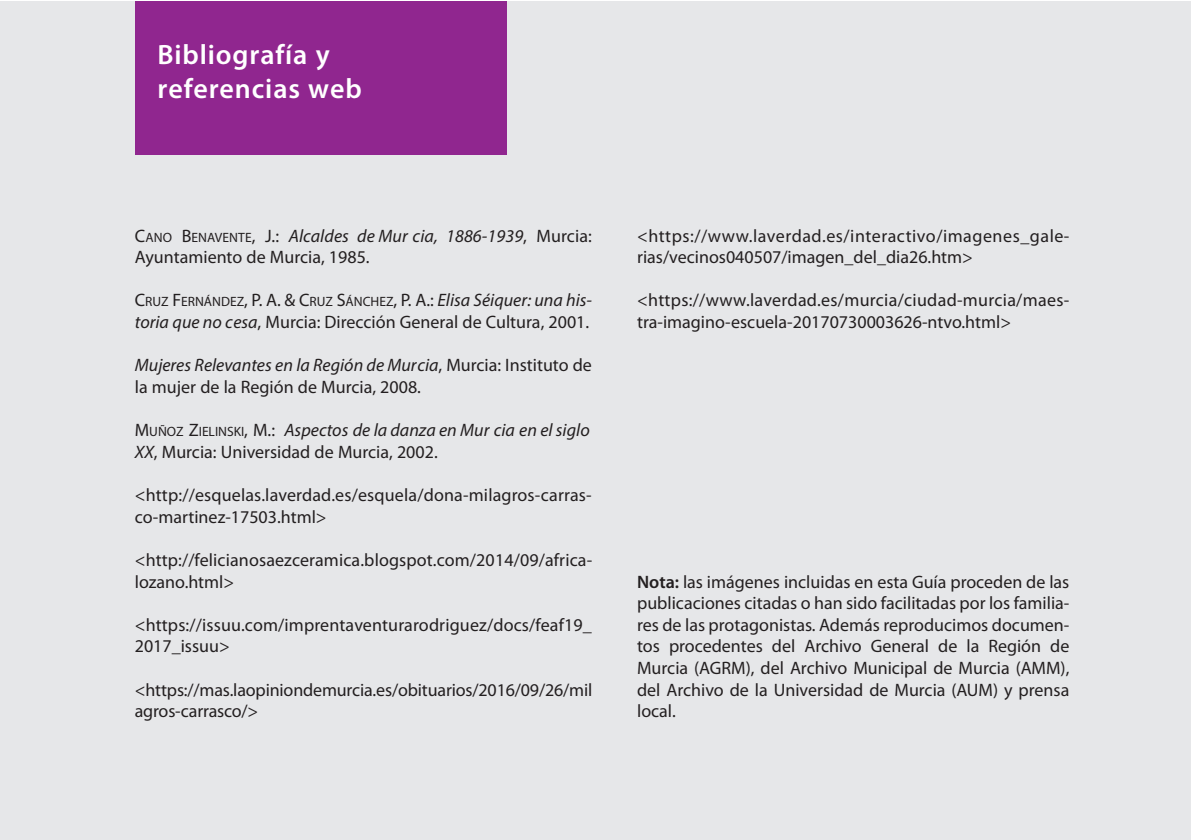
<style>
.page{position:relative;width:1191px;height:840px;background:#fff}
.page>*{position:absolute;margin:0;border:0;box-sizing:border-box;transform-origin:0 0}
.t1{font:600 28px/33.6px "Myriad Pro";letter-spacing:.03em;color:#fff}
.t2{font:18px/21.6px "Myriad Pro";color:#231f20}
.t3{font:18px/21.6px "Myriad Pro";letter-spacing:.02em;color:#231f20}
.t4{font:13.6px "Myriad Pro";color:#231f20}
.s1{font-size:13.6px}
.s2{font-style:italic}
.s3{font-size:18px}
.s4{font-style:italic;font-size:18px}
.s5{font-weight:600}
</style>
<div class="page">
<div style="left:0;top:1px;width:1190px;height:838px;background:#e6e7e9"></div>
<div style="left:135px;top:1px;width:371px;height:153px;background:#90268f"></div>
<h1 class="t1" style="left:157px;top:40px;width:206px">Bibliografía y referencias web</h1>
<p class="t2" style="left:135px;top:226px;width:458px">C<span class="s1">ANO</span> B<span class="s1">ENAVENTE</span>, J.: <span class="s2">Alcaldes de Mur cia, 1886-1939</span>, Murcia:<br>Ayuntamiento de Murcia, 1985.</p>
<p class="t4" style="left:135px;top:296px;width:459px"><span class="s3">C</span>RUZ <span class="s3">F</span>ERNÁNDEZ<span class="s3">, P. A. &amp; C</span>RUZ <span class="s3">S</span>ÁNCHEZ<span class="s3">, P. A.:</span> <span class="s4">Elisa Séiquer: una his-</span></p>
<p class="t2" style="left:135px;top:312px;width:456px"><span class="s2">toria que no cesa</span>, Murcia: Dirección General de Cultura, 2001.</p>
<p class="t2" style="left:135px;top:356px;width:458px"><span class="s2">Mujeres Relevantes en la Región de Murcia</span>, Murcia: Instituto de la mujer de la Región de Murcia, 2008.</p>
<p class="t2" style="left:135px;top:420px;width:456px">M<span class="s1">UÑOZ</span> Z<span class="s1">IELINSKI</span>, M.: <span class="s2">Aspectos de la danza en Mur cia en el siglo<br>XX</span>, Murcia: Universidad de Murcia, 2002.</p>
<p class="t2" style="left:135px;top:485px;width:458px">&lt;http://esquelas.laverdad.es/esquela/dona-milagros-carras&shy;co-martinez-17503.html&gt;</p>
<p class="t2" style="left:135px;top:550px;width:459px">&lt;http://felicianosaezceramica.blogspot.com/2014/09/africa&shy;lozano.html&gt;</p>
<p class="t2" style="left:135px;top:615px;width:458px">&lt;https://issuu.com/imprentaventurarodriguez/docs/feaf19_<br>2017_issuu&gt;</p>
<p class="t2" style="left:135px;top:680px;width:459px">&lt;https://mas.laopiniondemurcia.es/obituarios/2016/09/26/mil agros-carrasco/&gt;</p>
<p class="t3" style="left:637px;top:226px;width:434px">&lt;https://www.laverdad.es/interactivo/imagenes_gale&shy;rias/vecinos040507/imagen_del_dia26.htm&gt;</p>
<p class="t2" style="left:637px;top:291px;width:434px">&lt;https://www.laverdad.es/murcia/ciudad-murcia/maes&shy;tra-imagino-escuela-20170730003626-ntvo.html&gt;</p>
<p class="t2" style="left:637px;top:572px;width:434px;text-align:justify"><span class="s5">Nota:</span> las imágenes incluidas en esta Guía proceden de las publicaciones citadas o han sido facilitadas por los familia&shy;res de las protagonistas. Además reproducimos documen&shy;tos procedentes del Archivo General de la Región de Murcia (AGRM), del Archivo Municipal de Murcia (AMM), del Archivo de la Universidad de Murcia (AUM) y prensa local.</p>
</div>
